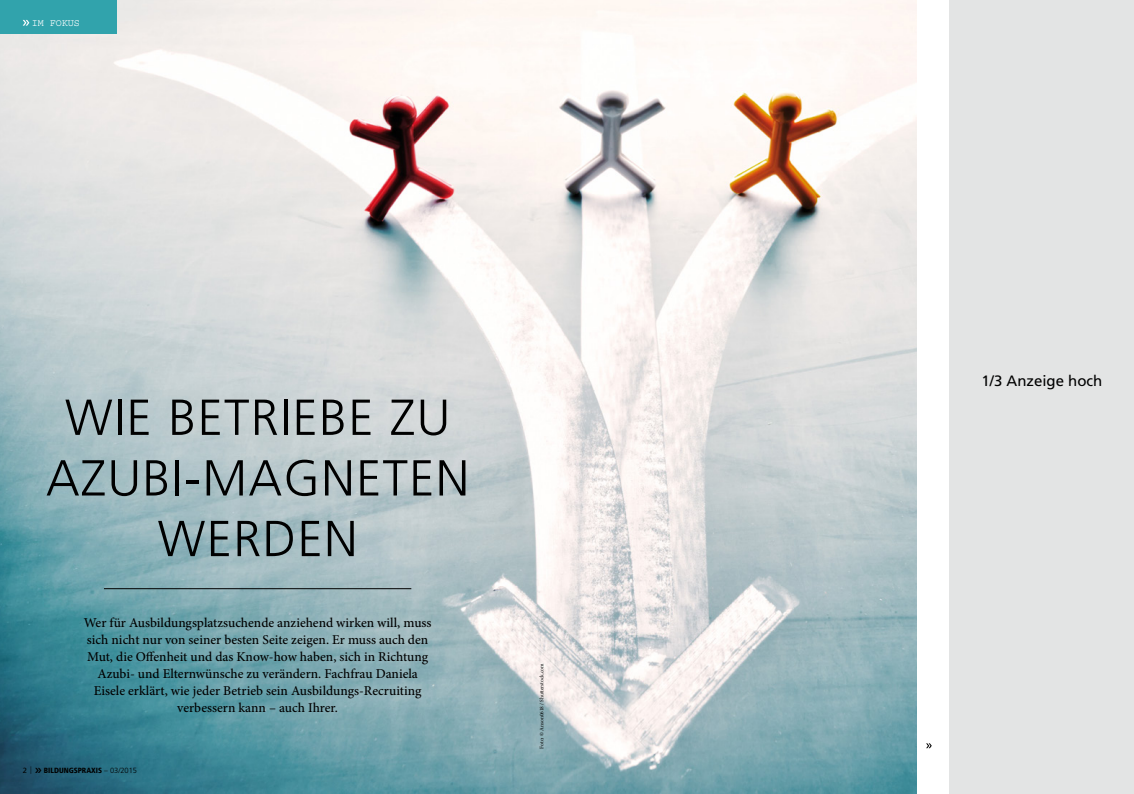
<style>
.page{position:relative;width:1134px;height:794px;background:#fff}
.page>*{position:absolute;margin:0;border:0;box-sizing:border-box;transform-origin:0 0}
.Headline{font:300 50.5px/60.6px "Frutiger LT Std";letter-spacing:.025em;color:#000;text-align:center}
.Zwischenheadline{font:15px "Frutiger LT Std";color:#000}
.Einstieg{font:500 13.5px/17px "Minion Pro";color:#000;text-align:center}
.Rubrik{font:10px "Courier Std";color:#fff}
.t1{font:900 condensed 7.5px "Frutiger LT Std";color:#000}
.t2{font:7.5px "Frutiger LT Std";color:#000}
.Credit{font:5.5px "Minion Pro";letter-spacing:-.005em;color:#000}
.s1{font-family:"Univers LT Std";font-weight:300;font-stretch:condensed}
.s2{font-weight:300;font-stretch:normal}
</style>
<div class="page">
<img style="left:0;top:0;width:917px;height:794px">
<div style="left:0;top:0;width:117px;height:34px;background:#31a3ac"></div>
<svg style="left:23px;top:20px;width:6px;height:6px"></svg>
<hr style="left:104px;top:588px;width:307px;height:1px;background:#000">
<div style="left:950px;top:0;width:184px;height:794px;background:#e3e4e4"></div>
<svg style="left:926px;top:743px;width:6px;height:5px"></svg>
<svg style="left:35px;top:767px;width:6px;height:6px"></svg>
<p class="Rubrik" style="left:32px;top:17px;width:50px">IM FOKUS</p>
<p class="Headline" style="left:46px;top:388px;width:425px">WIE BETRIEBE ZU<br>AZUBI-MAGNETEN<br>WERDEN</p>
<p class="Einstieg" style="left:84px;top:614px;width:349px">Wer für Ausbildungsplatzsuchende anziehend wirken will, muss sich nicht nur von seiner besten Seite zeigen. Er muss auch den Mut, die Offenheit und das Know-how haben, sich in Richtung Azubi- und Elternwünsche zu verändern. Fachfrau Daniela Eisele erklärt, wie jeder Betrieb sein Ausbildungs-Recruiting verbessern kann – auch Ihrer.</p>
<p class="t2" style="left:23px;top:766px;width:11px">2 <span class="s1">|</span></p>
<p class="t1" style="left:44px;top:766px;width:95px">BILDUNGSPRAXIS <span class="s2">– 03/2015</span></p>
<p class="Credit" style="left:538px;top:748px;width:87px;rotate:-90deg">Foto: © Anson0618 / Shutterstock.com</p>
<p class="Zwischenheadline" style="left:981px;top:371px;width:122px">1/3 Anzeige hoch</p>
</div>
